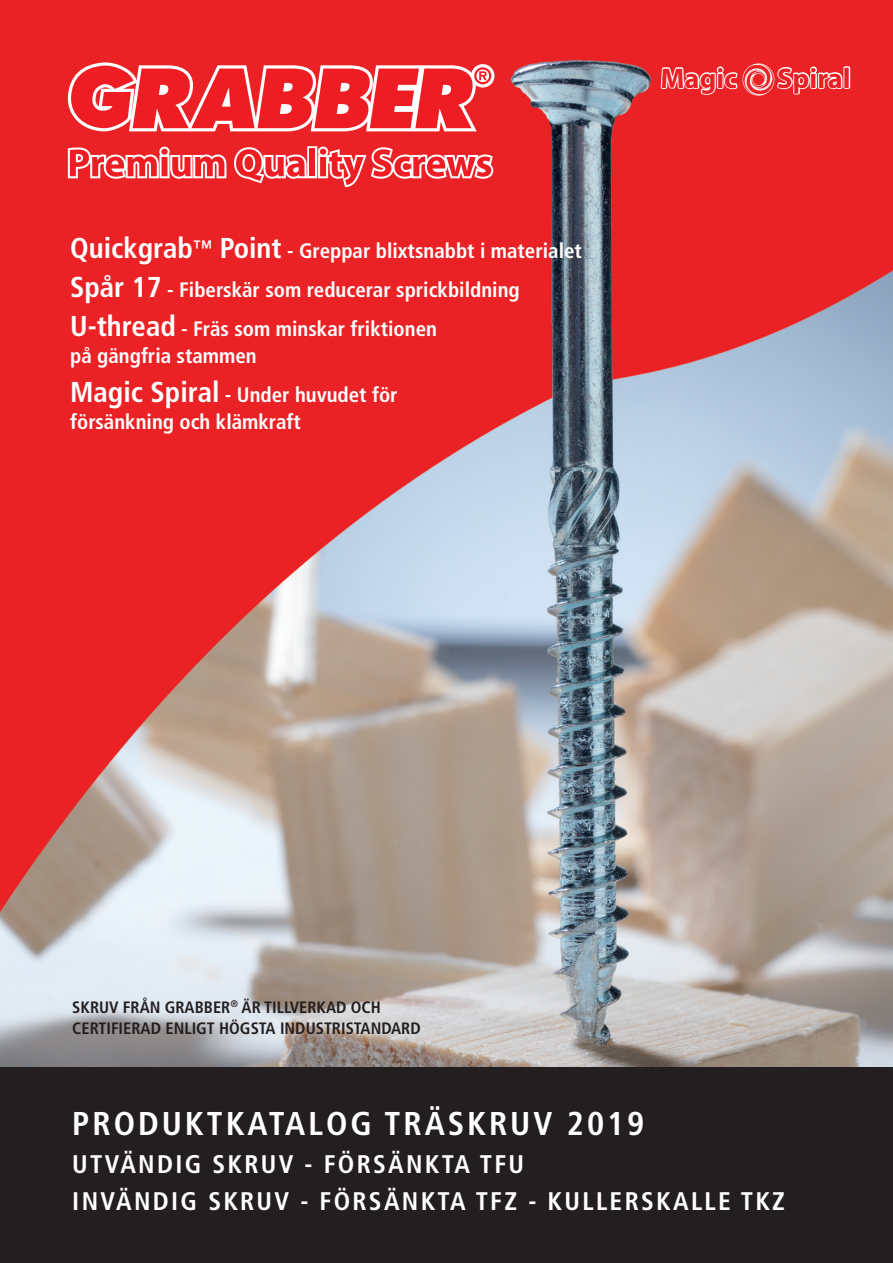
<style>
.page{position:relative;width:893px;height:1263px;background:#fff}
.page>*{position:absolute;margin:0;border:0;box-sizing:border-box;transform-origin:0 0}
.t1{font:700 condensed 33px "Frutiger LT Std";letter-spacing:.09em;color:#fff}
.t2{font:700 28.5px "Myriad Pro";color:#e92025}
.t3{font:700 condensed 25.5px/37.5px "Frutiger LT Std";letter-spacing:.09em;color:#fff}
.t4{font:700 condensed 20.85px/38.8px "Frutiger LT Std";color:#fff}
.t5{font:700 condensed 16.5px "Frutiger LT Std";color:#231f20}
.s1{font-size:28.8px}
</style>
<div class="page">
<img style="left:0;top:0;width:893px;height:1067px">
<div style="left:0;top:1067px;width:893px;height:196px;background:#231f20"></div>
<svg style="left:68px;top:62px;width:426px;height:69px"></svg>
<svg style="left:68px;top:147px;width:158px;height:32px"></svg>
<svg style="left:234px;top:146px;width:259px;height:41px"></svg>
<svg style="left:659px;top:0;width:58px;height:132px;background:#ec373a"></svg>
<div style="left:717px;top:73px;width:7px;height:16px;border:2px solid #fff"></div>
<div style="left:717px;top:67px;width:7px;height:6px;border:2px solid #fff;border-radius:50%"></div>
<svg style="left:723px;top:71px;width:16px;height:19px"></svg>
<svg style="left:775px;top:66px;width:69px;height:57px;background:#ef4f51"></svg>
<div style="left:843px;top:66px;width:7px;height:23px;border:2px solid #fff"></div>
<img style="left:742px;top:60px;width:34px;height:38px">
<p class="t4" style="left:70px;top:232px;width:513px"><span class="s1">Quickgrab</span><sup>™</sup> <span class="s1">Point</span> - Greppar blixtsnabbt i materialet<br><span class="s1">Spår 17</span> - Fiberskär som reducerar sprickbildning<br><span class="s1">U-thread</span> - Fräs som minskar friktionen</p>
<p class="t4" style="left:70px;top:336px;width:329px">på gängfria stammen<br><span class="s1">Magic Spiral</span> - Under huvudet för</p>
<p class="t4" style="left:70px;top:402px;width:232px">försänkning och klämkraft</p>
<h2 class="t2" style="left:660px;top:59px;width:78px">Magic</h2>
<h2 class="t2" style="left:777px;top:59px;width:75px">Spiral</h2>
<p class="t5" style="left:72px;top:997px;width:19px">Skruv</p>
<p class="t5" style="left:123px;top:997px;width:151px">från Grabber<sup>®</sup>är tillverkad</p>
<p class="t5" style="left:351px;top:997px;width:31px">och</p>
<p class="t5" style="left:72px;top:1018px;width:18px">certifierad</p>
<p class="t5" style="left:165px;top:1018px;width:9px">enligt</p>
<p class="t5" style="left:219px;top:1018px;width:21px">högsta</p>
<p class="t5" style="left:280px;top:1018px;width:10px">industristandard</p>
<h1 class="t1" style="left:72px;top:1104px;width:574px">PRODUKTKATALOG TRÄSKRUV 2019</h1>
<p class="t3" style="left:72px;top:1145px;width:714px">UTVÄNDIG SKRUV - FÖRSÄNKTA TFU<br>INVÄNDIG SKRUV - FÖRSÄNKTA TFZ - KULLERSKALLE TKZ</p>
</div>
